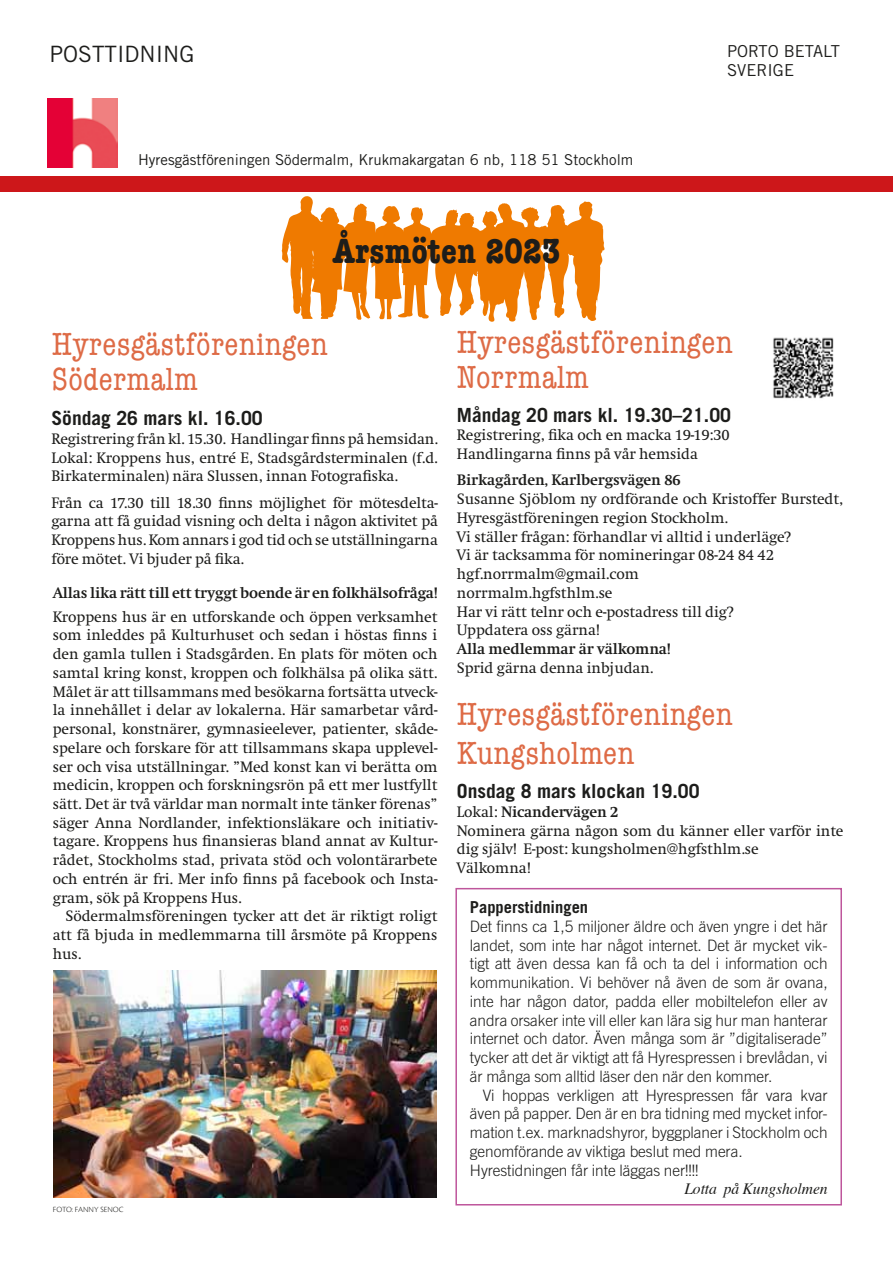
<style>
.page{position:relative;width:893px;height:1263px;background:#fff}
.page>*{position:absolute;margin:0;border:0;box-sizing:border-box;transform-origin:0 0}
.t1{font:700 condensed 36px "American Typewriter";letter-spacing:.01em;color:#1d1d1b}
.t2{font:condensed 33px/34.5px "American Typewriter";letter-spacing:.01em;color:#de6b46}
.t3{font:22.5px "Trade Gothic";color:#1d1d1b}
.t4{font:700 19.5px "Trade Gothic";color:#1d1d1b}
.t5{font:16.5px/18.8px "Trade Gothic";color:#1d1d1b}
.t6{font:700 16.5px "Trade Gothic";color:#1d1d1b}
.t7{font:15.75px/18.8px "Swift";letter-spacing:-.005em;color:#1d1d1b;text-align:justify}
.t8{font:300 15.75px/18.8px "Trade Gothic";letter-spacing:-.005em;color:#1d1d1b;text-align:justify}
.t9{font:700 15.75px "Swift";letter-spacing:-.005em;color:#1d1d1b}
.t10{font:italic 15.75px "Times";letter-spacing:-.005em;color:#1d1d1b}
.t11{font:15px "Trade Gothic";color:#1d1d1b}
.t12{font:300 8.25px "Cronos Pro";letter-spacing:.005em;color:#1d1d1b}
.s1{font-weight:700}
</style>
<div class="page">
<div style="left:455px;top:888px;width:387px;height:317px;border:2px solid #be569c"></div>
<img style="left:48px;top:98px;width:70px;height:70px">
<div style="left:0;top:176px;width:893px;height:16px;background:#cd171a"></div>
<img style="left:773px;top:337px;width:61px;height:62px">
<svg style="left:282px;top:196px;width:322px;height:126px"></svg>
<img style="left:53px;top:971px;width:383px;height:226px">
<h3 class="t3" style="left:50px;top:41px;width:147px">posttidn ing</h3>
<p class="t5" style="left:727px;top:42px;width:11px">POR</p>
<p class="t5" style="left:727px;top:42px;width:114px;text-indent:31px">TO BETALT<br>SVERIGE</p>
<p class="t11" style="left:138px;top:150px;width:497px">Hyresgästföreningen Södermalm, Krukmakargatan 6 nb, 118 51 Stockholm</p>
<h1 class="t1" style="left:333px;top:222px;width:229px">Årsmöten 2023</h1>
<h2 class="t2" style="left:52px;top:326px;width:277px">Hyresgästföreningen<br>Södermalm</h2>
<p class="t4" style="left:51px;top:406px;width:213px">Söndag 26 mars kl. 16.00</p>
<p class="t7" style="left:51px;top:430px;width:388px">Registrering från kl. 15.30. Handlingar finns på hemsidan.<br>Lokal: Kroppens hus, entré E, Stadsgårdsterminalen (f.d.<br>Birkaterminalen) nära Slussen, innan Fotografiska.</p>
<p class="t7" style="left:51px;top:493px;width:388px">Från ca 17.30 till 18.30 finns möjlighet för mötesdelta&shy;garna att få guidad visning och delta i någon aktivitet på Kroppens hus. Kom annars i god tid och se utställningarna före mötet. Vi bjuder på fika.</p>
<p class="t9" style="left:53px;top:585px;width:386px">Allas lika rätt till ett tryggt boende är en folkhälsofråga!</p>
<p class="t7" style="left:53px;top:607px;width:386px">Kroppens hus är en utforskande och öppen verksamhet som inleddes på Kulturhuset och sedan i höstas finns i den gamla tullen i Stadsgården. En plats för möten och samtal kring konst, kroppen och folkhälsa på olika sätt.<br>Målet är att tillsammans med besökarna fortsätta utveck&shy;la innehållet i delar av lokalerna. Här samarbetar vård&shy;personal, konstnärer, gymnasieelever, patienter, skåde&shy;spelare och forskare för att tillsammans skapa upplevel&shy;ser och visa utställningar. ”Med konst kan vi berätta om medicin, kroppen och forskningsrön på ett mer lustfyllt sätt. Det är två världar man normalt inte tänker förenas” säger Anna Nordlander, infektionsläkare och initiativ&shy;tagare. Kroppens hus finansieras bland annat av Kultur&shy;rådet, Stockholms stad, privata stöd och volontärarbete och entrén är fri. Mer info finns på facebook och Insta&shy;gram, sök på Kroppens Hus.</p>
<p class="t7" style="left:53px;top:907px;width:386px;text-indent:13px">Södermalmsföreningen tycker att det är riktigt roligt att få bjuda in medlemmarna till årsmöte på Kroppens hus.</p>
<p class="t12" style="left:53px;top:1204px;width:72px">FOTO: FANNY SENOC</p>
<h2 class="t2" style="left:457px;top:324px;width:277px">Hyresgästföreningen<br>Norrmalm</h2>
<p class="t4" style="left:457px;top:403px;width:276px">Måndag 20 mars kl. 19.30–21.00</p>
<p class="t7" style="left:457px;top:426px;width:274px">Registrering, fika och en macka 19-19:30<br>Handlingarna finns på vår hemsida</p>
<p class="t9" style="left:457px;top:472px;width:225px">Birkagården, Karlbergsvägen 86</p>
<p class="t7" style="left:457px;top:490px;width:388px;text-align:left">Susanne Sjöblom ny ordförande och Kristoffer Burstedt, Hyresgästföreningen region Stockholm.<br>Vi ställer frågan: förhandlar vi alltid i underläge?<br>Vi är tacksamma för nomineringar 08-24 84 42 hgf.norrmalm@gmail.com<br>norrmalm.hgfsthlm.se<br>Har vi rätt telnr och e-postadress till dig?<br>Uppdatera oss gärna!</p>
<p class="t9" style="left:457px;top:640px;width:215px">Alla medlemmar är välkomna!</p>
<p class="t7" style="left:457px;top:658px;width:198px">Sprid gärna denna inbjudan.</p>
<h2 class="t2" style="left:457px;top:694px;width:277px;line-height:39px">Hyresgästföreningen<br>Kungsholmen</h2>
<p class="t4" style="left:457px;top:779px;width:244px">Onsdag 8 mars klockan 19.00</p>
<p class="t7" style="left:457px;top:803px;width:388px;text-align:left">Lokal: <span class="s1">Nicandervägen 2<br></span>Nominera gärna någon som du känner eller varför inte dig själv! E-post: kungsholmen@hgfsthlm.se<br>Välkomna!</p>
<p class="t6" style="left:470px;top:897px;width:120px">Papperstidningen</p>
<p class="t8" style="left:470px;top:917px;width:359px">Det finns ca 1,5 miljoner äldre och även yngre i det här landet, som inte har något internet. Det är mycket vik&shy;tigt att även dessa kan få och ta del i information och kommunikation. Vi behöver nå även de som är ovana, inte har någon dator, padda eller mobiltelefon eller av andra orsaker inte vill eller kan lära sig hur man hanterar internet och dator. Även många som är ”digitaliserade” tycker att det är viktigt att få Hyrespressen i brevlådan, vi är många som alltid läser den när den kommer.</p>
<p class="t8" style="left:470px;top:1085px;width:359px;text-align:left;text-indent:13px">Vi hoppas verkligen att Hyrespressen får vara kvar även på papper. Den är en bra tidning med mycket infor&shy;mation t.ex. marknadshyror, byggplaner i Stockholm och genomförande av viktiga beslut med mera.<br>Hyrestidningen får inte läggas ner!!!!</p>
<p class="t10" style="left:684px;top:1175px;width:145px">Lotta på Kungsholmen</p>
</div>
